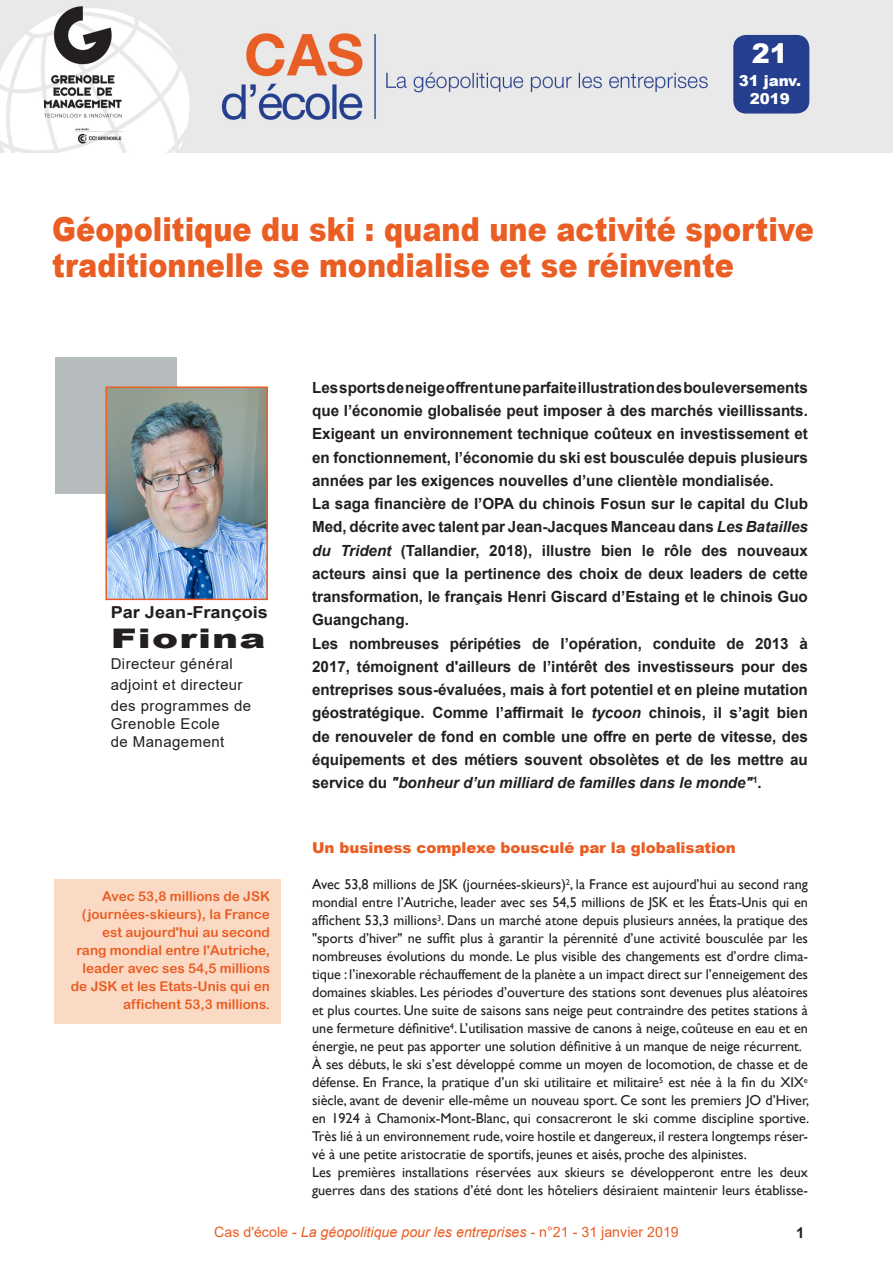
<style>
.page{position:relative;width:893px;height:1263px;background:#fff}
.page>*{position:absolute;margin:0;border:0;box-sizing:border-box;transform-origin:0 0}
.Style_de_paragraphe{font:900 33px/36px "Arial";color:#ea5d23;scale:.87 1}
.t1{font:900 27px "Arial";letter-spacing:.03em;color:#231f20;scale:1.45 1}
.Texte_courant_CLES{font:900 27px "Arial";color:#fff}
.t2{font:700 16.5px "Arial";color:#231f20;scale:1.1 1}
.Chapo_CLES{font:700 15.3px/23.2px "Arial";letter-spacing:-.005em;color:#231f20;text-align:justify}
.t3{font:15px "Arial";letter-spacing:.03em;color:#231f20}
.Texte_courant_CLES-2{font:900 15px "Arial";letter-spacing:-.005em;color:#ea5d23}
.Texte_courant_CLES-3{font:900 15px "Arial";letter-spacing:-.005em;color:#fff}
.Texte_courant_CLES-4{font:700 15px "Arial";color:#231f20}
.Texte_courant_CLES-5{font:14.25px/18px "Gill Sans";letter-spacing:-.005em;color:#231f20;text-align:justify}
.Bas_de_page{font:italic 14.25px "Arial";color:#ea5d23}
.Exergue_CLES{font:13.5px/18px "Arial Rounded MT Bold";color:#ea5d23;text-align:right}
.s1{font-style:italic}
.s2{font-style:normal}
</style>
<div class="page">
<div style="left:54px;top:879px;width:226px;height:145px;background:#fbdac5"></div>
<img style="left:0;top:0;width:893px;height:153px">
<div style="left:56px;top:357px;width:121px;height:136px;background:#b6bcbe"></div>
<img style="left:108px;top:389px;width:157px;height:208px">
<div style="left:105px;top:386px;width:163px;height:214px;border:2px solid #ea5d23"></div>
<div style="left:733px;top:35px;width:76px;height:79px;background:#253f8e;border-radius:13px"></div>
<p class="Texte_courant_CLES" style="left:752px;top:34px;width:37px">21</p>
<p class="Texte_courant_CLES-3" style="left:739px;top:70px;width:64px">31 janv.</p>
<p class="Texte_courant_CLES-3" style="left:750px;top:88px;width:41px">2019</p>
<p class="Style_de_paragraphe" style="left:52px;top:210px;width:877px">Géopolitique du ski : quand une activité sportive traditionnelle se mondialise et se réinvente</p>
<p class="t2" style="left:111px;top:600px;width:145px">Par Jean-François</p>
<p class="t1" style="left:111px;top:618px;width:108px">Fiorina</p>
<p class="t3" style="left:111px;top:653px;width:124px">Directeur général</p>
<p class="t3" style="left:111px;top:674px;width:133px">adjoint et directeur</p>
<p class="t3" style="left:111px;top:695px;width:142px">des programmes de</p>
<p class="t3" style="left:111px;top:713px;width:111px">Grenoble Ecole</p>
<p class="t3" style="left:111px;top:731px;width:115px">de Management</p>
<p class="Exergue_CLES" style="left:71px;top:887px;width:201px">Avec 53,8 millions de JSK (journées-skieurs), la France est aujourd'hui au second rang mondial entre l'Autriche, leader avec ses 54,5 millions de JSK et les Etats-Unis qui en affichent 53,3 millions.</p>
<p class="Chapo_CLES" style="left:312px;top:376px;width:497px">Les sports de neige offrent une parfaite illustration des bouleversements que l’économie globalisée peut imposer à des marchés vieillissants.<br>Exigeant un environnement technique coûteux en investissement et en fonctionnement, l’économie du ski est bousculée depuis plusieurs années par les exigences nouvelles d’une clientèle mondialisée.</p>
<p class="Chapo_CLES" style="left:312px;top:492px;width:497px">La saga financière de l’OPA du chinois Fosun sur le capital du Club Med, décrite avec talent par Jean-Jacques Manceau dans <span class="s1">Les Batailles du Trident</span> (Tallandier, 2018), illustre bien le rôle des nouveaux acteurs ainsi que la pertinence des choix de deux leaders de cette transformation, le français Henri Giscard d’Estaing et le chinois Guo Guangchang.</p>
<p class="Chapo_CLES" style="left:312px;top:632px;width:497px">Les nombreuses péripéties de l’opération, conduite de 2013 à 2017, témoignent d'ailleurs de l’intérêt des investisseurs pour des entreprises sous-évaluées, mais à fort potentiel et en pleine mutation géostratégique. Comme l’affirmait le <span class="s1">tycoon</span> chinois, il s’agit bien de renouveler de fond en comble une offre en perte de vitesse, des équipements et des métiers souvent obsolètes et de les mettre au service du <span class="s1">"bonheur d’un milliard de familles dans le monde"</span><sup>1</sup>.</p>
<p class="Texte_courant_CLES-2" style="left:312px;top:837px;width:425px">Un business complexe bousculé par la globalisation</p>
<p class="Texte_courant_CLES-5" style="left:312px;top:876px;width:497px">Avec 53,8 millions de JSK (journées-skieurs)<sup>2</sup>, la France est aujourd’hui au second rang mondial entre l’Autriche, leader avec ses 54,5 millions de JSK et les États-Unis qui en affichent 53,3 millions<sup>3</sup>. Dans un marché atone depuis plusieurs années, la pratique des "sports d’hiver" ne suffit plus à garantir la pérennité d’une activité bousculée par les nombreuses évolutions du monde. Le plus visible des changements est d’ordre clima&shy;tique : l’inexorable réchauffement de la planète a un impact direct sur l’enneigement des domaines skiables. Les périodes d’ouverture des stations sont devenues plus aléatoires et plus courtes. Une suite de saisons sans neige peut contraindre des petites stations à une fermeture définitive<sup>4</sup>. L’utilisation massive de canons à neige, coûteuse en eau et en énergie, ne peut pas apporter une solution définitive à un manque de neige récurrent.</p>
<p class="Texte_courant_CLES-5" style="left:312px;top:1056px;width:499px">À ses débuts, le ski s’est développé comme un moyen de locomotion, de chasse et de défense. En France, la pratique d’un ski utilitaire et militaire<sup>5</sup> est née à la fin du XIX<sup>e </sup>siècle, avant de devenir elle-même un nouveau sport. Ce sont les premiers JO d’Hiver, en 1924 à Chamonix-Mont-Blanc, qui consacreront le ski comme discipline sportive.<br>Très lié à un environnement rude, voire hostile et dangereux, il restera longtemps réser&shy;vé à une petite aristocratie de sportifs, jeunes et aisés, proche des alpinistes.</p>
<p class="Texte_courant_CLES-5" style="left:312px;top:1164px;width:497px">Les premières installations réservées aux skieurs se développeront entre les deux guerres dans des stations d’été dont les hôteliers désiraient maintenir leurs établisse-</p>
<p class="Bas_de_page" style="left:214px;top:1223px;width:466px"><span class="s2">Cas d'école -</span> La géopolitique pour les entreprises <span class="s2">- n°21 - 31 janvier 2019</span></p>
<p class="Texte_courant_CLES-4" style="left:796px;top:1222px;width:10px">1</p>
</div>
